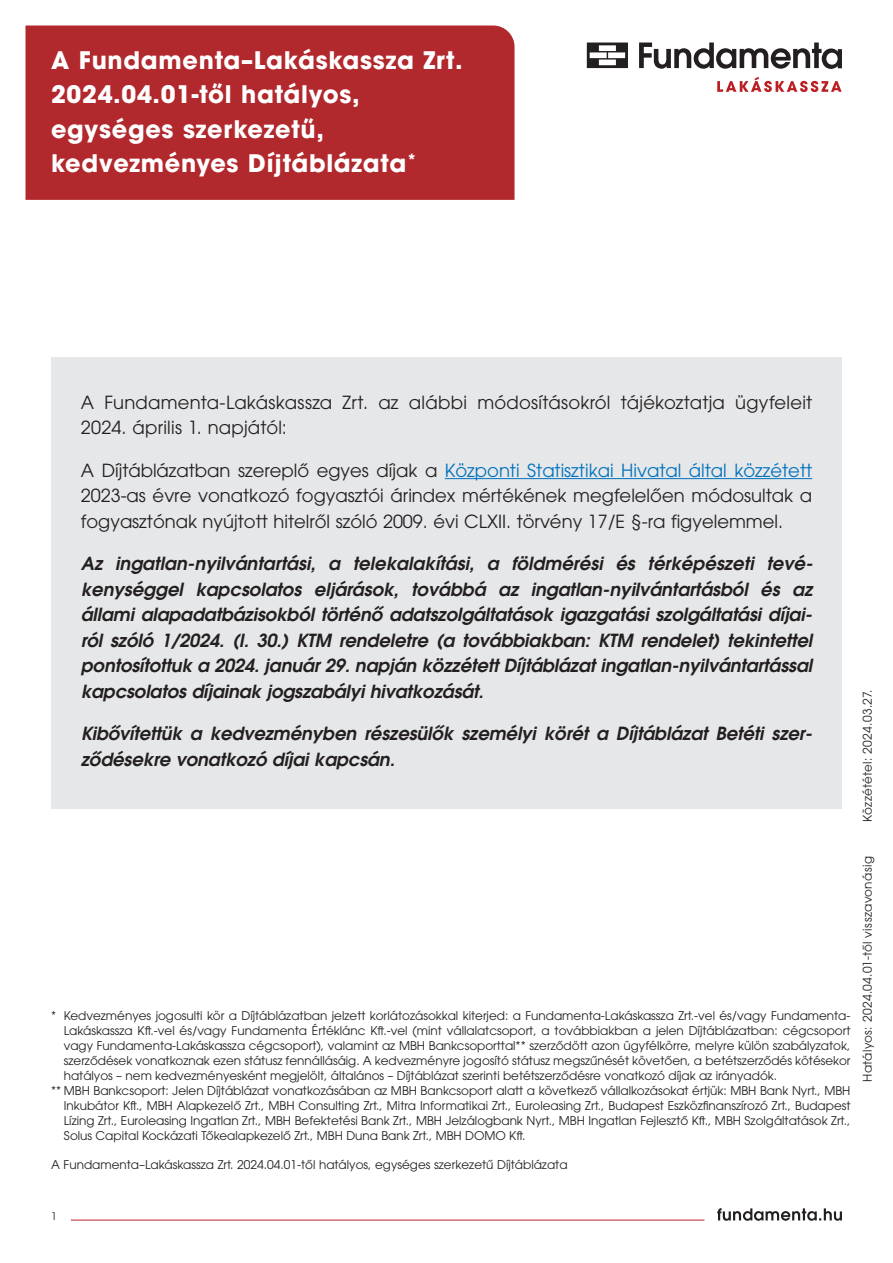
<style>
.page{position:relative;width:893px;height:1263px;background:#fff}
.page>*{position:absolute;margin:0;border:0;box-sizing:border-box;transform-origin:0 0}
.t1{font:700 24px/34.5px "ITC Avant Garde Pro";letter-spacing:.03em;color:#fff}
.táblázat_kenyér{font:italic 600 18px/25.5px "ITC Avant Garde Pro";letter-spacing:-.005em;color:#231f20;text-align:justify}
.táblázat_kenyér-2{font:18px/25.5px "ITC Avant Garde Pro";letter-spacing:.01em;color:#231f20}
.t2{font:12px/15px "ITC Avant Garde Pro";color:#231f20;text-align:justify}
.t3{font:12px "ITC Avant Garde Pro";letter-spacing:.035em;color:#231f20}
.t4{font:10.5px "ITC Avant Garde Pro";color:#231f20}
.s1{color:#0072bc}
</style>
<div class="page">
<svg style="left:587px;top:43px;width:41px;height:25px"></svg>
<svg style="left:639px;top:43px;width:203px;height:26px"></svg>
<svg style="left:717px;top:77px;width:125px;height:15px"></svg>
<svg style="left:717px;top:1208px;width:125px;height:13px"></svg>
<hr style="left:71px;top:1220px;width:633px;height:1px;background:#ba1f24">
<div style="left:51px;top:357px;width:791px;height:451px;background:#e6e7e9"></div>
<hr style="left:445px;top:478px;width:367px;height:1px;background:#0072bc">
<div style="left:26px;top:26px;width:488px;height:174px;background:#b1282d"></div>
<p class="t1" style="left:51px;top:42px;width:413px">A Fundamenta–Lakáskassza Zrt.<br>2024.04.01-től hatályos, egységes szerkezetű, kedvezményes Díjtáblázata<sup>*</sup></p>
<p class="táblázat_kenyér-2" style="left:81px;top:389px;width:733px">A Fundamenta-Lakáskassza Zrt. az alábbi módosításokról tájékoztatja ügyfeleit<br>2024. április 1. napjától:</p>
<p class="táblázat_kenyér-2" style="left:81px;top:457px;width:733px;text-align:justify">A Díjtáblázatban szereplő egyes díjak a <span class="s1">Központi Statisztikai Hivatal által közzétett </span>2023-as évre vonatkozó fogyasztói árindex mértékének megfelelően módosultak a fogyasztónak nyújtott hitelről szóló 2009. évi CLXII. törvény 17/E §-ra figyelemmel.</p>
<p class="táblázat_kenyér" style="left:81px;top:551px;width:733px">Az ingatlan-nyilvántartási, a telekalakítási, a földmérési és térképészeti tevé&shy;kenységgel kapcsolatos eljárások, továbbá az ingatlan-nyilvántartásból és az állami alapadatbázisokból történő adatszolgáltatások igazgatási szolgáltatási díjai&shy;ról szóló 1/2024. (I. 30.) KTM rendeletre (a továbbiakban: KTM rendelet) tekintettel pontosítottuk a 2024. január 29. napján közzétett Díjtáblázat ingatlan-nyilvántartással kapcsolatos díjainak jogszabályi hivatkozását.</p>
<p class="táblázat_kenyér" style="left:81px;top:721px;width:733px">Kibővítettük a kedvezményben részesülők személyi körét a Díjtáblázat Betéti szer&shy;ződésekre vonatkozó díjai kapcsán.</p>
<p class="t2" style="left:860px;top:822px;width:134px;rotate:-90deg">Közzététel: 2024.03.27.</p>
<p class="t2" style="left:64px;top:1007px;width:788px;text-indent:-13px">* Kedvezményes jogosulti kör a Díjtáblázatban jelzett korlátozásokkal kiterjed: a Fundamenta-Lakáskassza Zrt.-vel és/vagy Fundamenta-Lakáskassza Kft.-vel és/vagy Fundamenta Értéklánc Kft.-vel (mint vállalatcsoport, a továbbiakban a jelen Díjtáblázatban: cégcsoport vagy Fundamenta-Lakáskassza cégcsoport), valamint az MBH Bankcsoporttal** szerződött azon ügyfélkörre, melyre külön szabályzatok, szerződések vonatkoznak ezen státusz fennállásáig. A kedvezményre jogosító státusz megszűnését követően, a betétszerződés kötésekor hatályos – nem kedvezményesként megjelölt, általános – Díjtáblázat szerinti betétszerződésre vonatkozó díjak az irányadók.</p>
<p class="t2" style="left:64px;top:1082px;width:788px;text-indent:-13px">** MBH Bankcsoport: Jelen Díjtáblázat vonatkozásában az MBH Bankcsoport alatt a következő vállalkozásokat értjük: MBH Bank Nyrt., MBH Inkubátor Kft., MBH Alapkezelő Zrt., MBH Consulting Zrt., Mitra Informatikai Zrt., Euroleasing Zrt., Budapest Eszközfinanszírozó Zrt., Budapest Lízing Zrt., Euroleasing Ingatlan Zrt., MBH Befektetési Bank Zrt., MBH Jelzálogbank Nyrt., MBH Ingatlan Fejlesztő Kft., MBH Szolgáltatások Zrt., Solus Capital Kockázati Tőkealapkezelő Zrt., MBH Duna Bank Zrt., MBH DOMO Kft.</p>
<p class="t2" style="left:51px;top:1157px;width:518px">A Fundamenta–Lakáskassza Zrt. 2024.04.01-től hatályos, egységes szerkezetű Díjtáblázata</p>
<p class="t3" style="left:860px;top:1082px;width:227px;rotate:-90deg">Hatályos: 2024.04.01-től visszavonásig</p>
<p class="t4" style="left:51px;top:1210px;width:7px">1</p>
</div>
